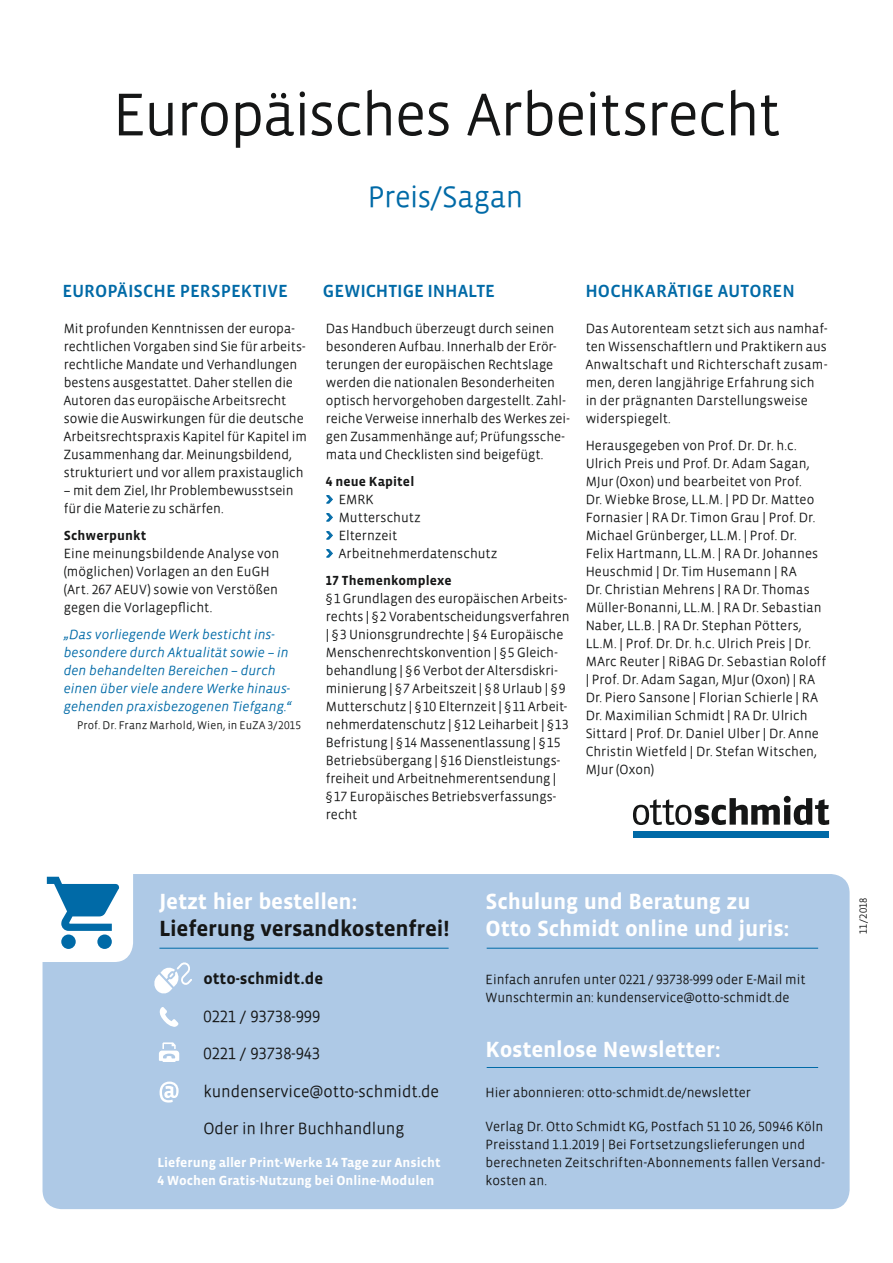
<style>
.page{position:relative;width:893px;height:1263px;background:#fff}
.page>*{position:absolute;margin:0;border:0;box-sizing:border-box;transform-origin:0 0}
.t1{font:300 60px "Vista Sans OT";letter-spacing:-.025em;color:#151616}
.t2{font:300 30px "Vista Sans OT";letter-spacing:-.005em;color:#006aa7}
.t3{font:700 22.5px/27px "Vista Sans OT";letter-spacing:-.01em;color:#fff}
.t4{font:700 22.5px "Vista Sans OT";letter-spacing:-.01em;color:#151616}
.t5{font:500 18px "Vista Sans OTCE";color:#006aa7}
.t6{font:300 16.5px "Vista Sans OT";color:#151616}
.t7{font:700 16.5px "Vista Sans OT";color:#151616}
.t8{font:300 13.5px/18px "Vista Sans OT";color:#151616}
.t9{font:italic 300 13.5px/18px "Vista Sans OT";letter-spacing:.005em;color:#006aa7}
.t10{font:700 13.5px/18px "Vista Sans OT";color:#fff}
.t11{font:700 13.5px "Vista Sans OTCE";letter-spacing:.01em;color:#151616}
.t12{font:300 11.25px "Vista Sans OT";letter-spacing:.015em;color:#151616}
.t13{font:300 10.5px "Vista Sans OT";letter-spacing:.03em;color:#151616}
.s1{font-weight:700;font-size:16.5px;color:#006aa7}
</style>
<div class="page">
<svg style="left:633px;top:796px;width:196px;height:29px"></svg>
<div style="left:634px;top:831px;width:195px;height:7px;background:#006aa7"></div>
<svg style="left:327px;top:495px;width:6px;height:8px"></svg>
<svg style="left:327px;top:513px;width:6px;height:8px"></svg>
<svg style="left:327px;top:531px;width:6px;height:8px"></svg>
<svg style="left:327px;top:549px;width:6px;height:8px"></svg>
<div style="left:43px;top:874px;width:807px;height:335px;background:#aec9e6"></div>
<svg style="left:47px;top:877px;width:72px;height:72px"></svg>
<hr style="left:159px;top:948px;width:290px;height:1px;background:#006aa7">
<hr style="left:487px;top:948px;width:331px;height:1px;background:#006aa7">
<hr style="left:487px;top:1067px;width:331px;height:1px;background:#006aa7">
<svg style="left:159px;top:1007px;width:20px;height:20px"></svg>
<svg style="left:160px;top:1081px;width:19px;height:21px"></svg>
<svg style="left:159px;top:1042px;width:20px;height:20px"></svg>
<svg style="left:153px;top:962px;width:39px;height:32px"></svg>
<h1 class="t1" style="left:113px;top:83px;width:669px">Europäisches Arbeitsrecht</h1>
<h2 class="t2" style="left:368px;top:181px;width:157px">Preis/Sagan</h2>
<h3 class="t5" style="left:62px;top:281px;width:227px">EUROPÄISCHE PERSPEKTIVE</h3>
<h3 class="t5" style="left:323px;top:281px;width:174px">GEWICHTIGE INHALTE</h3>
<h3 class="t5" style="left:585px;top:281px;width:211px">HOCHKARÄTIGE AUTOREN</h3>
<p class="t8" style="left:64px;top:320px;width:245px">Mit profunden Kenntnissen der europa&shy;rechtlichen Vorgaben sind Sie für arbeits&shy;rechtliche Mandate und Verhandlungen bestens ausgestattet. Daher stellen die Autoren das europäische Arbeitsrecht sowie die Auswirkungen für die deutsche Arbeitsrechtspraxis Kapitel für Kapitel im Zusammenhang dar. Meinungsbildend, strukturiert und vor allem praxistauglich</p>
<p class="t8" style="left:64px;top:482px;width:231px">– mit dem Ziel, Ihr Problembewusstsein für die Materie zu schärfen.</p>
<p class="t11" style="left:64px;top:528px;width:84px">Schwerpunkt</p>
<p class="t8" style="left:64px;top:545px;width:217px">Eine meinungsbildende Analyse von (möglichen) Vorlagen an den EuGH (Art. 267 AEUV) sowie von Verstößen gegen die Vorlagepflicht.</p>
<p class="t9" style="left:64px;top:626px;width:229px">„Das vorliegende Werk besticht ins&shy;besondere durch Aktualität sowie – in den behandelten Bereichen – durch einen über viele andere Werke hinaus&shy;gehenden praxisbezogenen Tiefgang.“</p>
<p class="t12" style="left:77px;top:719px;width:226px">Prof. Dr. Franz Marhold, Wien, in EuZA 3/2015</p>
<p class="t8" style="left:586px;top:320px;width:243px">Das Autorenteam setzt sich aus namhaf&shy;ten Wissenschaftlern und Praktikern aus Anwaltschaft und Richterschaft zusam&shy;men, deren langjährige Erfahrung sich in der prägnanten Darstellungsweise widerspiegelt.</p>
<p class="t8" style="left:586px;top:437px;width:242px">Herausgegeben von Prof. Dr. Dr. h.c.<br>Ulrich Preis und Prof. Dr. Adam Sagan, MJur (Oxon) und bearbeitet von Prof.<br>Dr. Wiebke Brose, LL.M. | PD Dr. Matteo Fornasier | RA Dr. Timon Grau | Prof. Dr.<br>Michael Grünberger, LL.M. | Prof. Dr.<br>Felix Hartmann, LL.M. | RA Dr. Johannes Heuschmid | Dr. Tim Husemann | RA<br>Dr. Christian Mehrens | RA Dr. Thomas Müller-Bonanni, LL.M. | RA Dr. Sebastian Naber, LL.B. | RA Dr. Stephan Pötters, LL.M. | Prof. Dr. Dr. h.c. Ulrich Preis | Dr.<br>MArc Reuter | RiBAG Dr. Sebastian Roloff | Prof. Dr. Adam Sagan, MJur (Oxon) | RA Dr. Piero Sansone | Florian Schierle | RA Dr. Maximilian Schmidt | RA Dr. Ulrich Sittard | Prof. Dr. Daniel Ulber | Dr. Anne Christin Wietfeld | Dr. Stefan Witschen, MJur (Oxon)</p>
<p class="t8" style="left:326px;top:320px;width:245px">Das Handbuch überzeugt durch seinen besonderen Aufbau. Innerhalb der Erör&shy;terungen der europäischen Rechtslage werden die nationalen Besonderheiten optisch hervorgehoben dargestellt. Zahl&shy;reiche Verweise innerhalb des Werkes zei&shy;gen Zusammenhänge auf; Prüfungssche&shy;mata und Checklisten sind beigefügt.</p>
<p class="t11" style="left:326px;top:474px;width:90px">4 neue Kapitel</p>
<p class="t8" style="left:326px;top:491px;width:173px"><span class="s1">&gt;</span> EMRK<br><span class="s1">&gt;</span> Mutterschutz<br><span class="s1">&gt;</span> Elternzeit<br><span class="s1">&gt;</span> Arbeitnehmerdatenschutz</p>
<p class="t11" style="left:326px;top:573px;width:127px">17 Themenkomplexe</p>
<p class="t8" style="left:326px;top:590px;width:245px">§1 Grundlagen des europäischen Arbeits&shy;rechts | §2 Vorabentscheidungsverfahren | §3 Unionsgrundrechte | §4 Europäische Menschenrechtskonvention | §5 Gleich&shy;behandlung | §6 Verbot der Altersdiskri&shy;minierung | §7 Arbeitszeit | §8 Urlaub | §9<br>Mutterschutz | §10 Elternzeit | §11 Arbeit&shy;nehmerdatenschutz | §12 Leiharbeit | §13<br>Befristung | §14 Massenentlassung | §15<br>Betriebsübergang | §16 Dienstleistungs&shy;freiheit und Arbeitnehmerentsendung | §17 Europäisches Betriebsverfassungs&shy;recht</p>
<h3 class="t3" style="left:159px;top:888px;width:200px">Jetzt hier bestellen:</h3>
<h3 class="t4" style="left:159px;top:917px;width:292px">Lieferung versandkostenfrei!</h3>
<p class="t7" style="left:203px;top:970px;width:121px">otto-schmidt.de</p>
<p class="t6" style="left:203px;top:1007px;width:119px">0221 / 93738-999</p>
<p class="t6" style="left:203px;top:1045px;width:119px">0221 / 93738-943</p>
<p class="t6" style="left:203px;top:1082px;width:237px">kundenservice@otto-schmidt.de</p>
<p class="t6" style="left:203px;top:1120px;width:203px">Oder in Ihrer Buchhandlung</p>
<p class="t10" style="left:157px;top:1154px;width:285px">Lieferung aller Print-Werke 14 Tage zur Ansicht<br>4 Wochen Gratis-Nutzung bei Online-Modulen</p>
<h3 class="t3" style="left:486px;top:888px;width:305px">Schulung und Beratung zu<br>Otto Schmidt online und juris:</h3>
<p class="t8" style="left:486px;top:970px;width:321px">Einfach anrufen unter 0221 / 93738-999 oder E-Mail mit<br>Wunschtermin an: kundenservice@otto-schmidt.de</p>
<h3 class="t3" style="left:486px;top:1036px;width:237px">Kostenlose Newsletter:</h3>
<p class="t8" style="left:486px;top:1083px;width:267px">Hier abonnieren: otto-schmidt.de/newsletter</p>
<p class="t8" style="left:486px;top:1118px;width:341px">Verlag Dr. Otto Schmidt KG, Postfach 51 10 26, 50946 Köln Preisstand 1.1.2019 | Bei Fortsetzungslieferungen und berechneten Zeitschriften-Abonnements fallen Versand&shy;kosten an.</p>
<p class="t13" style="left:858px;top:934px;width:38px;rotate:-90deg">11/2018</p>
</div>
